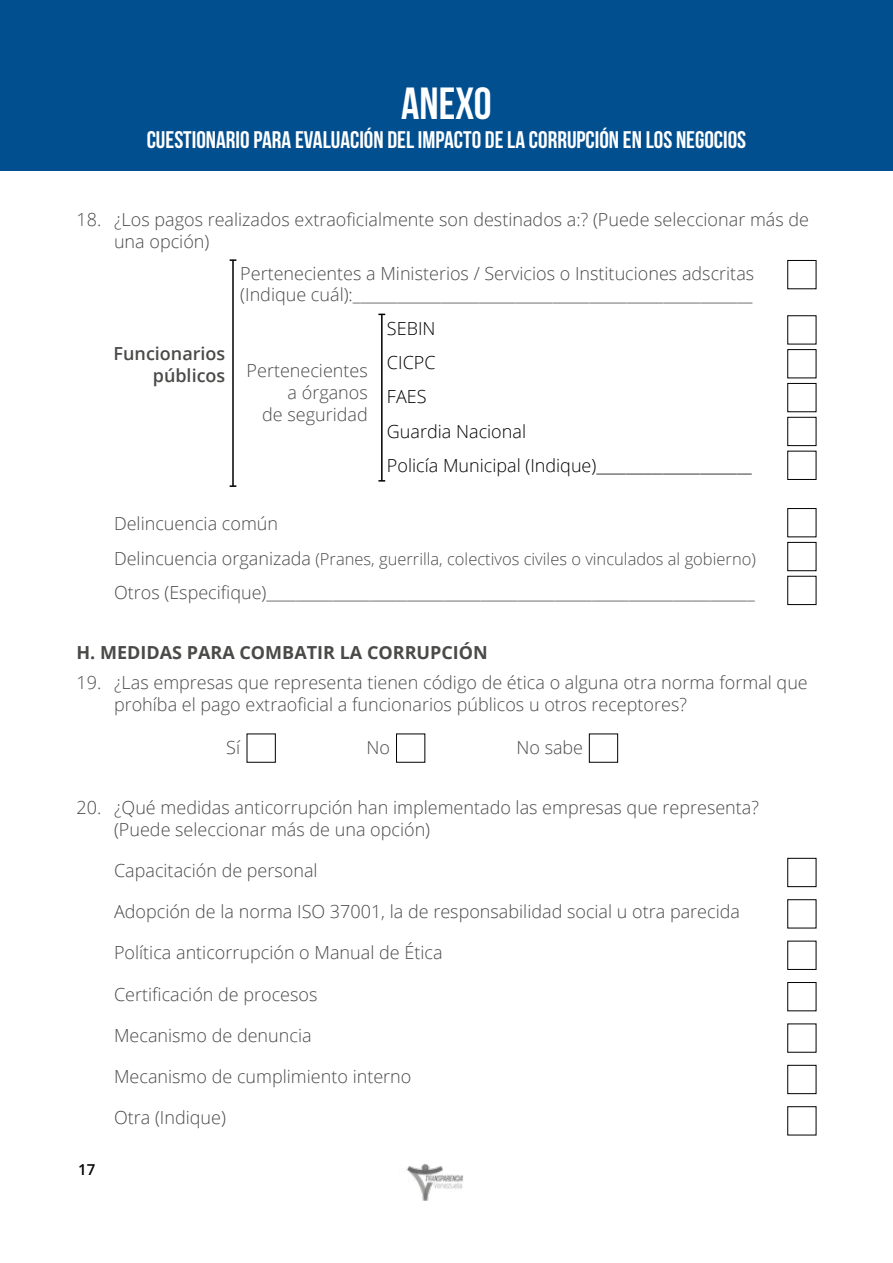
<style>
.page{position:relative;width:893px;height:1263px;background:#fff}
.page>*{position:absolute;margin:0;border:0;box-sizing:border-box;transform-origin:0 0}
.t1{font:45px "Bebas Neue";color:#fff}
.t2{font:24px "Bebas Neue";color:#fff}
.t3{font:300 18px/21.6px "Open Sans";color:#4a4a49}
.t4{font:300 18px/34.2px "Open Sans";color:#000}
.t5{font:700 18px "Open Sans";color:#4a4a49}
.t6{font:600 18px/21.6px "Open Sans";color:#4a4a49;text-align:right}
.t7{font:300 16.5px "Open Sans";color:#4a4a49}
.t8{font:600 15px "Open Sans";color:#000}
.s1{font-size:18px}
</style>
<div class="page">
<img style="left:406px;top:1164px;width:57px;height:37px">
<div style="left:0;top:0;width:893px;height:170px;background:#024f90"></div>
<hr style="left:232px;top:260px;width:2px;height:226px;background:#000">
<svg style="left:230px;top:485px;width:6px;height:2px"></svg>
<hr style="left:381px;top:314px;width:2px;height:167px;background:#000">
<svg style="left:378px;top:480px;width:7px;height:2px"></svg>
<div style="left:787px;top:417px;width:29px;height:29px;border:1px solid #000"></div>
<div style="left:787px;top:542px;width:29px;height:29px;border:1px solid #000"></div>
<div style="left:589px;top:733px;width:29px;height:30px;border:1px solid #000"></div>
<div style="left:787px;top:858px;width:29px;height:29px;border:1px solid #000"></div>
<div style="left:787px;top:1065px;width:29px;height:29px;border:1px solid #000"></div>
<h1 class="t1" style="left:401px;top:79px;width:92px">ANEXO</h1>
<h2 class="t2" style="left:147px;top:126px;width:601px">CUESTIONARIO PARA EVALUACIÓN DEL IMPACTO DE LA CORRUPCIÓN EN LOS NEGOCIOS</h2>
<p class="t3" style="left:114px;top:209px;width:697px;text-indent:-37px">18. ¿Los pagos realizados extraoficialmente son destinados a:? (Puede seleccionar más de una opción)</p>
<p class="t6" style="left:114px;top:343px;width:113px">Funcionarios públicos</p>
<p class="t3" style="left:240px;top:262px;width:515px">Pertenecientes a Ministerios / Servicios o Instituciones adscritas (Indique cuál):______________________________________________________</p>
<p class="t3" style="left:247px;top:360px;width:123px;text-align:right">Pertenecientes a órganos<br>de seguridad</p>
<p class="t4" style="left:387px;top:311px;width:366px">SEBIN<br>CICPC<br>FAES<br>Guardia Nacional<br>Policía Municipal (Indique)_____________________</p>
<p class="t3" style="left:114px;top:512px;width:166px">Delincuencia común</p>
<p class="t7" style="left:114px;top:547px;width:643px"><span class="s1">Delincuencia organizada</span> (Pranes, guerrilla, colectivos civiles o vinculados al gobierno)</p>
<p class="t3" style="left:114px;top:581px;width:642px">Otros (Especifique)__________________________________________________________________</p>
<p class="t5" style="left:77px;top:640px;width:413px">H. MEDIDAS PARA COMBATIR LA CORRUPCIÓN</p>
<p class="t3" style="left:114px;top:671px;width:695px;text-indent:-37px">19. ¿Las empresas que representa tienen código de ética o alguna otra norma formal que prohíba el pago extraoficial a funcionarios públicos u otros receptores?</p>
<p class="t3" style="left:226px;top:736px;width:15px">Sí</p>
<p class="t3" style="left:367px;top:736px;width:25px">No</p>
<p class="t3" style="left:516px;top:736px;width:68px">No sabe</p>
<p class="t3" style="left:114px;top:796px;width:646px;text-indent:-37px">20. ¿Qué medidas anticorrupción han implementado las empresas que representa? (Puede seleccionar más de una opción)</p>
<p class="t3" style="left:114px;top:859px;width:205px">Capacitación de personal</p>
<p class="t3" style="left:114px;top:900px;width:627px">Adopción de la norma ISO 37001, la de responsabilidad social u otra parecida</p>
<p class="t3" style="left:114px;top:941px;width:330px">Política anticorrupción o Manual de Ética</p>
<p class="t3" style="left:114px;top:983px;width:205px">Certificación de procesos</p>
<p class="t3" style="left:114px;top:1024px;width:199px">Mecanismo de denuncia</p>
<p class="t3" style="left:114px;top:1065px;width:299px">Mecanismo de cumplimiento interno</p>
<p class="t3" style="left:114px;top:1106px;width:113px">Otra (Indique)</p>
<p class="t8" style="left:78px;top:1159px;width:19px">17</p>
</div>
